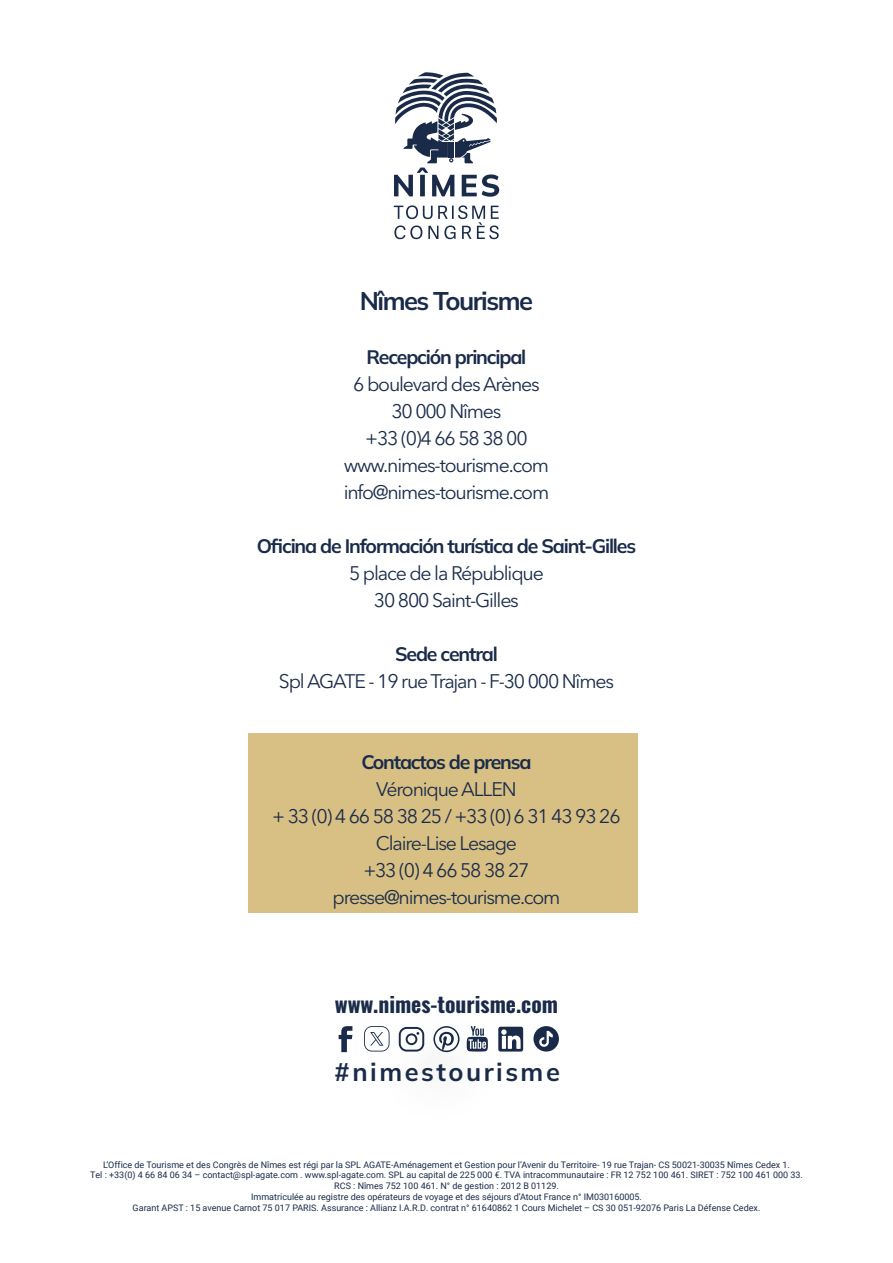
<style>
.page{position:relative;width:893px;height:1263px;background:#fff}
.page>*{position:absolute;margin:0;border:0;box-sizing:border-box;transform-origin:0 0}
.t1{font:200 25.5px "Mulish";letter-spacing:-.06em;color:#1a2b4a}
.t2{font:200 25.35px "Mulish";letter-spacing:.1em;color:#1a2b4a}
.t3{font:21.6px "Oswald";color:#1a2b4a}
.t4{font:19.5px/27px "Avenir Next LT Pro";letter-spacing:-.06em;color:#1a2b4a;text-align:center}
.t5{font:200 19.5px "Mulish";letter-spacing:-.06em;color:#1a2b4a}
.t6{font:9px/10.8px "Roboto";color:#1a2b4a;text-align:center}
</style>
<div class="page">
<div style="left:249px;top:733px;width:389px;height:179px;background:#d8c084"></div>
<svg style="left:394px;top:72px;width:105px;height:125px"></svg>
<svg style="left:394px;top:205px;width:105px;height:34px"></svg>
<svg style="left:339px;top:1026px;width:13px;height:26px"></svg>
<div style="left:396px;top:1023px;width:87px;height:87px;background:#000;opacity:.55"></div>
<div style="left:406px;top:1033px;width:11px;height:12px;border:2px solid #1a2b4a;border-radius:50%"></div>
<svg style="left:467px;top:1026px;width:21px;height:25px"></svg>
<svg style="left:498px;top:1027px;width:25px;height:24px"></svg>
<svg style="left:533px;top:1026px;width:26px;height:25px"></svg>
<svg style="left:364px;top:1026px;width:26px;height:25px"></svg>
<h1 class="t1" style="left:360px;top:283px;width:175px">Nîmes Tourisme</h1>
<h3 class="t5" style="left:367px;top:344px;width:161px">Recepción principal</h3>
<h3 class="t4" style="left:344px;top:370px;width:207px">6 boulevard des Arènes<br>30 000 Nîmes<br>+33 (0)4 66 58 38 00 www.nimes-tourisme.com info@nimes-tourisme.com</h3>
<h3 class="t5" style="left:257px;top:533px;width:381px">Oficina de Información turística de Saint-Gilles</h3>
<h3 class="t4" style="left:349px;top:560px;width:196px">5 place de la République<br>30 800 Saint-Gilles</h3>
<h3 class="t5" style="left:395px;top:641px;width:104px">Sede central</h3>
<h3 class="t4" style="left:279px;top:668px;width:337px">Spl AGATE - 19 rue Trajan - F-30 000 Nîmes</h3>
<h3 class="t5" style="left:361px;top:749px;width:172px">Contactos de prensa</h3>
<h3 class="t4" style="left:272px;top:776px;width:350px">Véronique ALLEN<br>+ 33 (0) 4 66 58 38 25 / +33 (0) 6 31 43 93 26<br>Claire-Lise Lesage<br>+33 (0) 4 66 58 38 27 presse@nimes-tourisme.com</h3>
<h3 class="t3" style="left:335px;top:984px;width:225px">www.nimes-tourisme.com</h3>
<h2 class="t2" style="left:335px;top:1055px;width:227px">#nimestourisme</h2>
<p class="t6" style="left:90px;top:1159px;width:714px">L’Office de Tourisme et des Congrès de Nîmes est régi par la SPL AGATE-Aménagement et Gestion pour l’Avenir du Territoire- 19 rue Trajan- CS 50021-30035 Nîmes Cedex 1.<br>Tel : +33(0) 4 66 84 06 34 – contact@spl-agate.com . www.spl-agate.com. SPL au capital de 225 000 €. TVA intracommunautaire : FR 12 752 100 461. SIRET : 752 100 461 000 33.<br>RCS : Nîmes 752 100 461. N° de gestion : 2012 B 01129.<br>Immatriculée au registre des opérateurs de voyage et des séjours d’Atout France n° IM030160005.<br>Garant APST : 15 avenue Carnot 75 017 PARIS. Assurance : Allianz I.A.R.D. contrat n° 61640862 1 Cours Michelet – CS 30 051-92076 Paris La Défense Cedex.</p>
</div>
